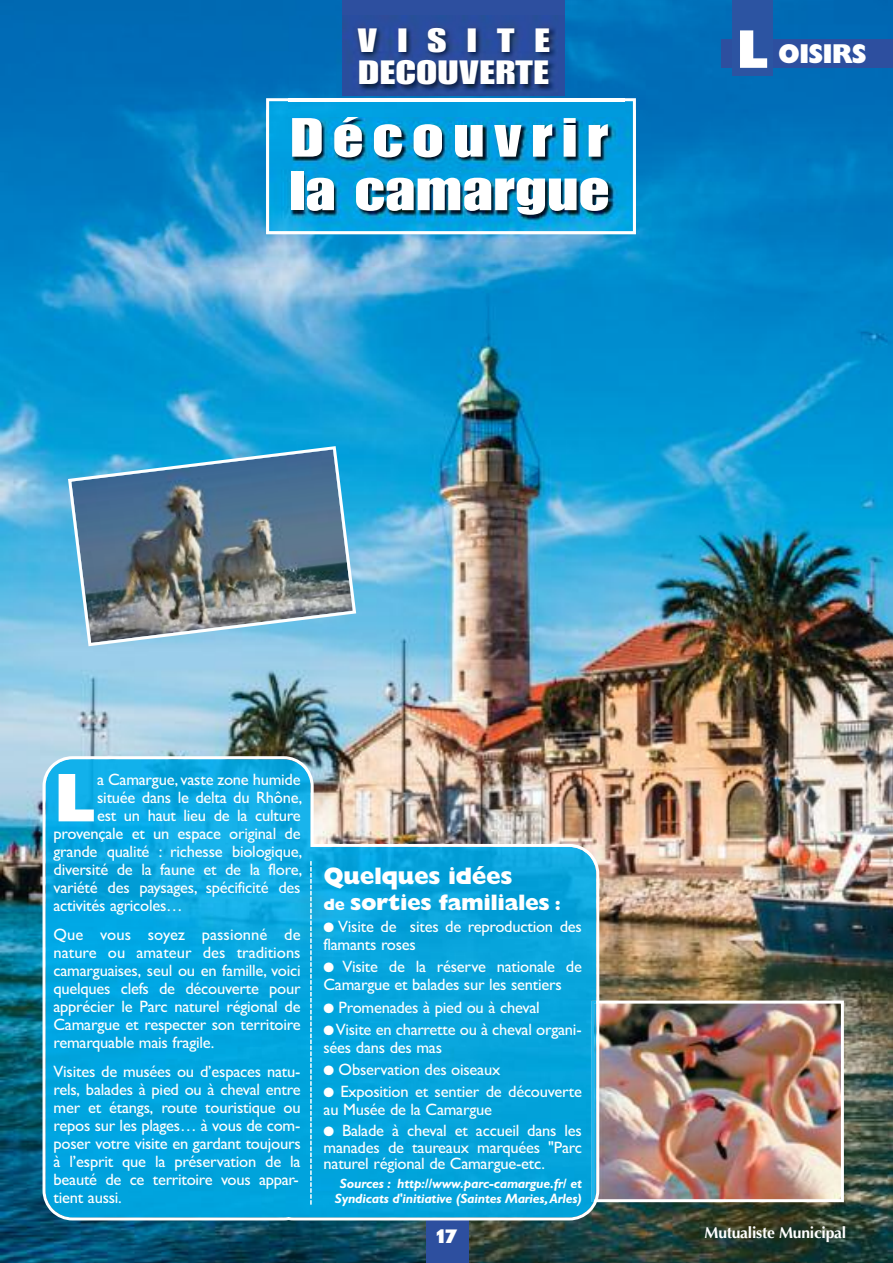
<style>
.page{position:relative;width:893px;height:1263px;background:#fff}
.page>*{position:absolute;margin:0;border:0;box-sizing:border-box;transform-origin:0 0}
.t1{font:800 69.45px "Gill Sans";color:#fff}
.t2{font:54px/53.6px "Impact";letter-spacing:.075em;color:#fff;scale:1.25 1}
.t3{font:33px/32.5px "Impact";letter-spacing:.02em;color:#fff;scale:1.29 1}
.t4{font:27px "Gill Sans Extra Bold Display";letter-spacing:-.025em;color:#fff}
.t5{font:800 24px "Gill Sans";letter-spacing:-.02em;color:#fff}
.t6{font:800 22.5px "Gill Sans";letter-spacing:-.02em;color:#fff}
.t7{font:19.5px "Gill Sans Extra Bold Display";color:#fff}
.t8{font:16.5px/18px "Gill Sans";letter-spacing:-.015em;color:#fff}
.t9{font:700 15.75px "Optima";letter-spacing:-.015em;color:#fff}
.t10{font:italic 700 13.5px/15px "Gill Sans";letter-spacing:-.015em;color:#fff;text-align:center}
.s1{font-size:54px}
.s2{font-size:16.5px}
</style>
<div class="page">
<img style="left:0;top:0;width:893px;height:1263px">
<svg style="left:625px;top:102px;width:7px;height:8px"></svg>
<div style="left:270px;top:102px;width:355px;height:8px;background:#009ee0"></div>
<img style="left:147px;top:110px;width:612px;height:157px">
<img style="left:266px;top:110px;width:370px;height:124px">
<img style="left:0;top:16px;width:35px;height:154px">
<div style="left:721px;top:40px;width:172px;height:28px;background:#2d4f9f"></div>
<div style="left:732px;top:0;width:40px;height:76px;background:#2c54a2"></div>
<div style="left:426px;top:1220px;width:43px;height:43px;background:#2d4f9f"></div>
<div style="left:342px;top:0;width:223px;height:96px;background:#2d4f9f"></div>
<img style="left:289px;top:16px;width:336px;height:85px">
<div style="left:289px;top:110px;width:336px;height:6px;background:#009de0"></div>
<img style="left:342px;top:16px;width:223px;height:80px">
<img style="left:66px;top:444px;width:292px;height:204px">
<img style="left:599px;top:1004px;width:241px;height:194px">
<div style="left:591px;top:1000px;width:253px;height:202px;border:3px solid #fff"></div>
<svg style="left:43px;top:756px;width:556px;height:464px;background:#1ca6d7"></svg>
<svg style="left:310px;top:861px;width:2px;height:344px"></svg>
<h3 class="t3" style="left:357px;top:25px;width:151px">VISITE<br>DECOUVERTE</h3>
<h2 class="t2" style="left:290px;top:113px;width:257px">Découvrir la camargue</h2>
<h3 class="t4" style="left:737px;top:44px;width:131px"><span class="s1">L</span> OISIRS</h3>
<h1 class="t1" style="left:54px;top:772px;width:42px">L</h1>
<p class="t8" style="left:97px;top:771px;width:205px">a Camargue, vaste zone humide</p>
<p class="t8" style="left:97px;top:789px;width:207px">située dans le delta du Rhône,</p>
<p class="t8" style="left:97px;top:807px;width:205px">est un haut lieu de la culture</p>
<p class="t8" style="left:54px;top:825px;width:249px">provençale et un espace original de</p>
<p class="t8" style="left:54px;top:843px;width:250px">grande qualité : richesse biologique,</p>
<p class="t8" style="left:54px;top:861px;width:250px">diversité de la faune et de la flore,</p>
<p class="t8" style="left:54px;top:879px;width:249px">variété des paysages, spécificité des</p>
<p class="t8" style="left:54px;top:897px;width:131px">activités agricoles…</p>
<p class="t8" style="left:54px;top:925px;width:249px;text-align:justify">Que vous soyez passionné de nature ou amateur des traditions camarguaises, seul ou en famille, voici quelques clefs de découverte pour apprécier le Parc naturel régional de Camargue et respecter son territoire remarquable mais fragile.</p>
<p class="t8" style="left:54px;top:1062px;width:249px;text-align:justify">Visites de musées ou d’espaces natu&shy;rels, balades à pied ou à cheval entre mer et étangs, route touristique ou repos sur les plages… à vous de com&shy;poser votre visite en gardant toujours à l’esprit que la préservation de la beauté de ce territoire vous appar&shy;tient aussi.</p>
<h3 class="t5" style="left:324px;top:867px;width:190px">Quelques idées</h3>
<h3 class="t6" style="left:324px;top:894px;width:239px"><span class="s2">de</span> sorties familiales <span class="s2">:</span></h3>
<p class="t8" style="left:324px;top:917px;width:260px">● Visite de sites de reproduction des flamants roses</p>
<p class="t8" style="left:324px;top:958px;width:260px">● Visite de la réserve nationale de<br>Camargue et balades sur les sentiers</p>
<p class="t8" style="left:324px;top:998px;width:218px">● Promenades à pied ou à cheval</p>
<p class="t8" style="left:324px;top:1020px;width:260px">●Visite en charrette ou à cheval organi&shy;sées dans des mas</p>
<p class="t8" style="left:324px;top:1060px;width:178px">● Observation des oiseaux</p>
<p class="t8" style="left:324px;top:1083px;width:260px">● Exposition et sentier de découverte au Musée de la Camargue</p>
<p class="t8" style="left:324px;top:1122px;width:260px;line-height:16.5px;text-align:justify">● Balade à cheval et accueil dans les manades de taureaux marquées "Parc naturel régional de Camargue-etc.</p>
<p class="t10" style="left:335px;top:1177px;width:249px">Sources : http://www.parc-camargue.fr/ et<br>Syndicats d'initiative (Saintes Maries,Arles)</p>
<p class="t7" style="left:436px;top:1229px;width:22px">17</p>
<p class="t9" style="left:705px;top:1223px;width:143px">Mutualiste Municipal</p>
</div>
